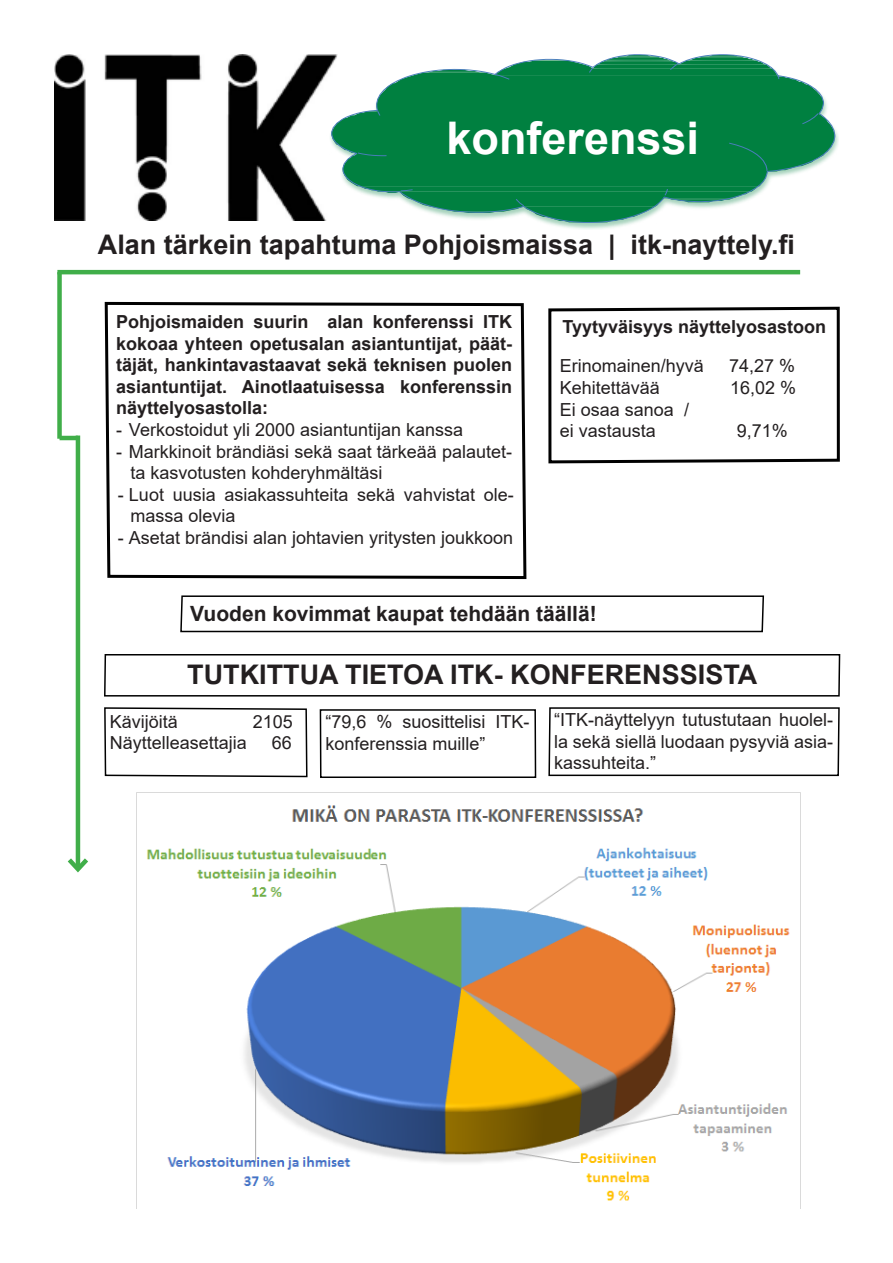
<style>
.page{position:relative;width:893px;height:1263px;background:#fff}
.page>*{position:absolute;margin:0;border:0;box-sizing:border-box;transform-origin:0 0}
.t1{font:700 45px "Arial";color:#fff}
.Otsikko_1{font:700 27px "Arial";color:#231f20}
.Otsikko_2{font:700 27px "Arial";color:#231f20}
.Otsikko_2-2{font:700 21px "Arial";color:#231f20}
.Leipäteksti_luettelo{font:18px/21.6px "Arial";color:#231f20}
.Leipäteksti{font:700 18px/21.6px "Arial";color:#231f20;text-align:justify}
.Keskitetty_bold_leip{font:700 18px "Arial";color:#231f20}
</style>
<div class="page">
<img style="left:54px;top:54px;width:272px;height:167px">
<img style="left:326px;top:54px;width:513px;height:175px">
<svg style="left:331px;top:54px;width:505px;height:169px"></svg>
<svg style="left:357px;top:152px;width:31px;height:5px"></svg>
<svg style="left:360px;top:186px;width:398px;height:36px"></svg>
<svg style="left:728px;top:142px;width:40px;height:30px"></svg>
<svg style="left:801px;top:112px;width:19px;height:13px"></svg>
<svg style="left:494px;top:55px;width:286px;height:26px"></svg>
<svg style="left:376px;top:109px;width:5px;height:8px"></svg>
<hr style="left:57px;top:270px;width:743px;height:4px;background:#40ae49">
<div style="left:57px;top:272px;width:5px;height:167px;background:#40ae49"></div>
<hr style="left:60px;top:436px;width:18px;height:4px;background:#40ae49">
<hr style="left:76px;top:435px;width:4px;height:434px;background:#40ae49">
<svg style="left:67px;top:853px;width:21px;height:20px"></svg>
<svg style="left:104px;top:301px;width:423px;height:279px"></svg>
<svg style="left:548px;top:306px;width:292px;height:158px"></svg>
<svg style="left:180px;top:595px;width:585px;height:38px"></svg>
<svg style="left:104px;top:707px;width:204px;height:71px"></svg>
<div style="left:320px;top:709px;width:216px;height:69px;border:2px solid #000"></div>
<svg style="left:548px;top:707px;width:292px;height:70px"></svg>
<svg style="left:104px;top:654px;width:737px;height:43px"></svg>
<img style="left:137px;top:792px;width:664px;height:417px">
<p class="t1" style="left:446px;top:106px;width:254px">konferenssi</p>
<p class="Otsikko_1" style="left:98px;top:225px;width:699px">Alan tärkein tapahtuma Pohjoismaissa | itk-nayttely.fi</p>
<p class="Leipäteksti" style="left:116px;top:311px;width:398px">Pohjoismaiden suurin alan konferenssi ITK kokoaa yhteen opetusalan asiantuntijat, päät&shy;täjät, hankintavastaavat sekä teknisen puolen asiantuntijat. Ainotlaatuisessa konferenssin näyttelyosastolla:</p>
<p class="Leipäteksti_luettelo" style="left:116px;top:419px;width:348px">- Verkostoidut yli 2000 asiantuntijan kanssa</p>
<p class="Leipäteksti_luettelo" style="left:130px;top:440px;width:383px;text-indent:-14px">- Markkinoit brändiäsi sekä saat tärkeää palautet&shy;ta kasvotusten kohderyhmältäsi</p>
<p class="Leipäteksti_luettelo" style="left:130px;top:484px;width:385px;text-indent:-13px">- Luot uusia asiakassuhteita sekä vahvistat ole&shy;massa olevia</p>
<p class="Leipäteksti_luettelo" style="left:118px;top:527px;width:397px">- Asetat brändisi alan johtavien yritysten joukkoon</p>
<p class="Keskitetty_bold_leip" style="left:562px;top:314px;width:265px">Tyytyväisyys näyttelyosastoon</p>
<p class="Leipäteksti_luettelo" style="left:560px;top:355px;width:146px">Erinomainen/hyvä</p>
<p class="Leipäteksti_luettelo" style="left:729px;top:355px;width:68px">74,27 %</p>
<p class="Leipäteksti_luettelo" style="left:560px;top:377px;width:102px">Kehitettävää</p>
<p class="Leipäteksti_luettelo" style="left:730px;top:377px;width:68px">16,02 %</p>
<p class="Leipäteksti_luettelo" style="left:560px;top:398px;width:131px">Ei osaa sanoa / ei vastausta</p>
<p class="Leipäteksti_luettelo" style="left:737px;top:420px;width:53px">9,71%</p>
<p class="Otsikko_2-2" style="left:190px;top:599px;width:408px">Vuoden kovimmat kaupat tehdään täällä!</p>
<p class="Otsikko_2" style="left:187px;top:655px;width:571px">TUTKITTUA TIETOA ITK- KONFERENSSISTA</p>
<p class="Leipäteksti_luettelo" style="left:110px;top:710px;width:70px">Kävijöitä</p>
<p class="Leipäteksti_luettelo" style="left:253px;top:710px;width:42px">2105</p>
<p class="Leipäteksti_luettelo" style="left:110px;top:732px;width:139px">Näyttelleasettajia</p>
<p class="Leipäteksti_luettelo" style="left:272px;top:732px;width:22px">66</p>
<p class="Leipäteksti_luettelo" style="left:325px;top:711px;width:206px">“79,6 % suosittelisi ITK&shy;konferenssia muille”</p>
<p class="Leipäteksti_luettelo" style="left:554px;top:709px;width:280px;text-align:justify">“ITK-näyttelyyn tutustutaan huolel&shy;la sekä siellä luodaan pysyviä asia&shy;kassuhteita.”</p>
</div>
